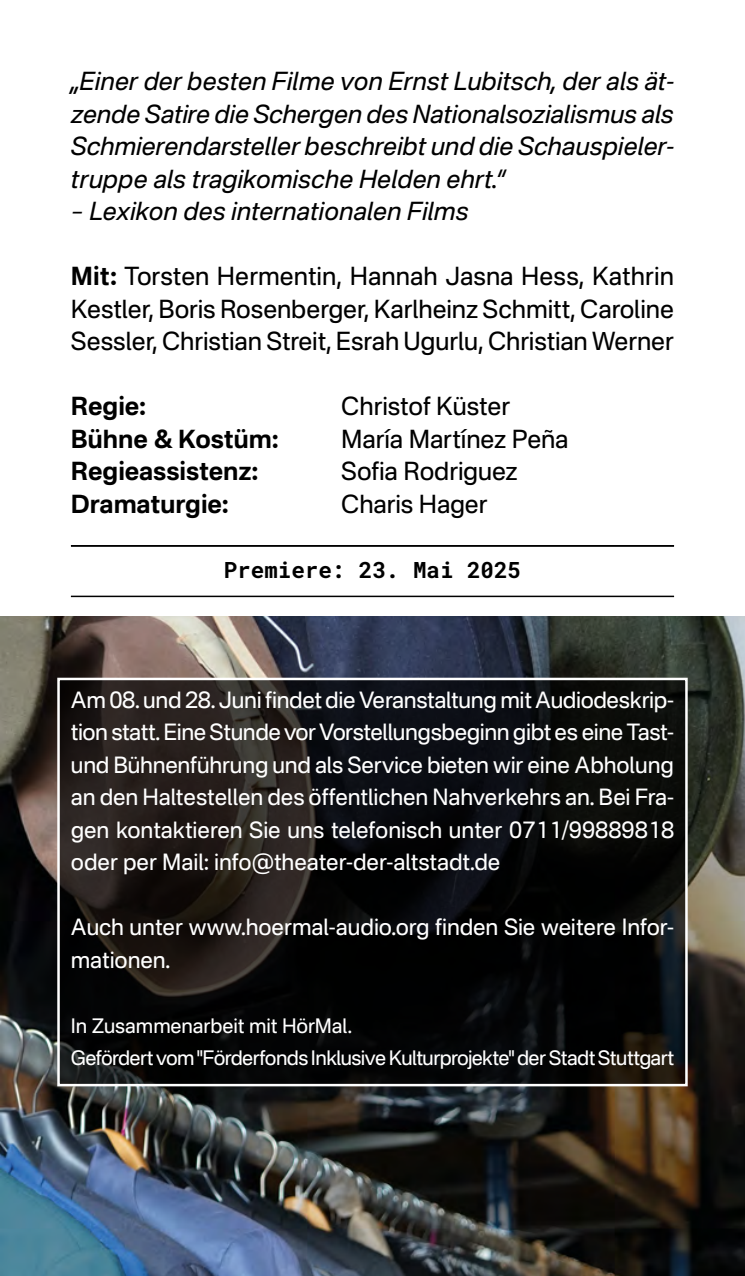
<style>
.page{position:relative;width:745px;height:1276px;background:#fff}
.page>*{position:absolute;margin:0;border:0;box-sizing:border-box;transform-origin:0 0}
.t1{font:italic 25px/32.5px "Nacelle";letter-spacing:.005em;color:#000;text-align:justify}
.t2{font:25px/32.5px "Nacelle";letter-spacing:-.005em;color:#000;text-align:justify}
.t3{font:700 25px "Nacelle";letter-spacing:-.005em;color:#000}
.t4{font:22.5px/32.5px "Nacelle";color:#fff;text-align:justify}
.t5{font:22.5px "Roboto Mono";color:#000}
.t6{font:20px/32.5px "Nacelle";letter-spacing:-.025em;color:#fff}
.s1{font-weight:700}
</style>
<div class="page">
<hr style="left:71px;top:545px;width:602px;height:1px;background:#000">
<hr style="left:71px;top:596px;width:602px;height:1px;background:#000">
<img style="left:0;top:617px;width:744px;height:659px">
<svg style="left:60px;top:680px;width:624px;height:403px;background:#100f0e"></svg>
<div style="left:57px;top:677px;width:630px;height:409px;border:2px solid #fff"></div>
<p class="t1" style="left:71px;top:64px;width:604px">„Einer der besten Filme von Ernst Lubitsch, der als ät&shy;zende Satire die Schergen des Nationalsozialismus als Schmierendarsteller beschreibt und die Schauspieler&shy;truppe als tragikomische Helden ehrt.“</p>
<p class="t1" style="left:71px;top:194px;width:399px">– Lexikon des internationalen Films</p>
<p class="t2" style="left:71px;top:259px;width:604px"><span class="s1">Mit:</span> Torsten Hermentin, Hannah Jasna Hess, Kathrin Kestler, Boris Rosenberger, Karlheinz Schmitt, Caroline Sessler, Christian Streit, Esrah Ugurlu, Christian Werner</p>
<p class="t3" style="left:71px;top:390px;width:76px">Regie:</p>
<p class="t2" style="left:341px;top:389px;width:171px">Christof Küster</p>
<p class="t3" style="left:71px;top:423px;width:209px">Bühne &amp; Kostüm:</p>
<p class="t2" style="left:341px;top:422px;width:228px">María Martínez Peña</p>
<p class="t3" style="left:71px;top:455px;width:188px">Regieassistenz:</p>
<p class="t2" style="left:341px;top:454px;width:178px">Sofia Rodriguez</p>
<p class="t3" style="left:71px;top:488px;width:159px">Dramaturgie:</p>
<p class="t2" style="left:341px;top:487px;width:148px">Charis Hager</p>
<p class="t5" style="left:224px;top:554px;width:299px">Premiere: 23. Mai 2025</p>
<p class="t4" style="left:71px;top:683px;width:604px">Am 08. und 28. Juni findet die Veranstaltung mit Audiodeskrip&shy;tion statt. Eine Stunde vor Vorstellungsbeginn gibt es eine Tast&shy;und Bühnenführung und als Service bieten wir eine Abholung an den Haltestellen des öffentlichen Nahverkehrs an. Bei Fra&shy;gen kontaktieren Sie uns telefonisch unter 0711/99889818 oder per Mail: info@theater-der-altstadt.de</p>
<p class="t4" style="left:71px;top:910px;width:604px">Auch unter www.hoermal-audio.org finden Sie weitere Infor&shy;mationen.</p>
<p class="t6" style="left:71px;top:1009px;width:604px">In Zusammenarbeit mit HörMal.<br>Gefördert vom "Förderfonds Inklusive Kulturprojekte" der Stadt Stuttgart</p>
</div>
